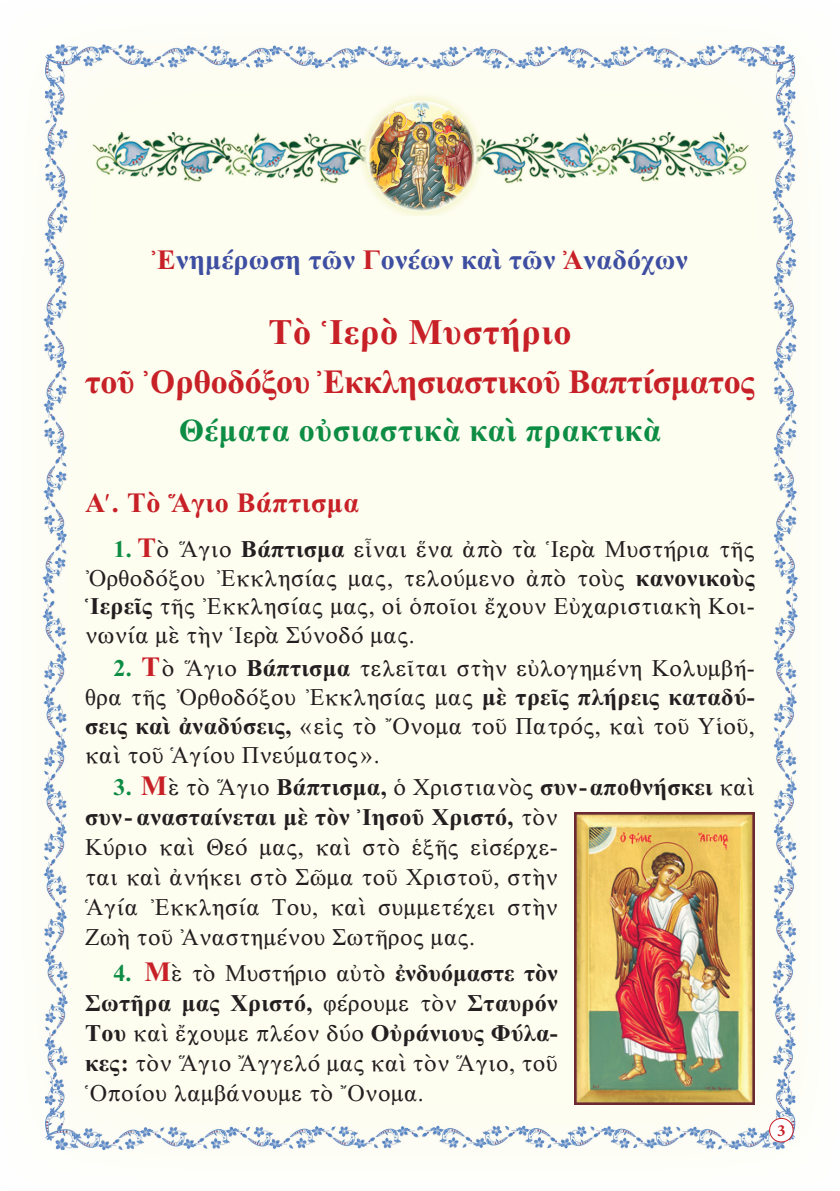
<style>
.page{position:relative;width:840px;height:1191px;background:#fff}
.page>*{position:absolute;margin:0;border:0;box-sizing:border-box;transform-origin:0 0}
.t1{font:36px "CTOS New Times Bold Test 1";letter-spacing:.02em;color:#c82027}
.t2{font:34px "CTOS New Times Bold Test 1";letter-spacing:-.01em;color:#c82027}
.t3{font:32px "CTOS New Times Bold Test 1";letter-spacing:.02em;color:#0d8c44}
.t4{font:28px "CTOS New Times Bold Test 1";letter-spacing:.01em;color:#3e4ea1}
.t5{font:28px "CTOS New Times Bold Test 1";letter-spacing:.02em;color:#c82027}
.t6{font:24px/28.8px "CTOS New Times Roman Test 1";letter-spacing:.015em;color:#231f20;text-align:justify}
.t7{font:24px/30px "CTOS New Times Bold Test 1";letter-spacing:.015em;color:#231f20}
.t8{font:700 17px "Minion Pro";color:#c82027}
.s1{color:#c82027}
.s2{font-family:"CTOS New Times Bold Test 1";color:#0d8c44}
.s3{font-family:"CTOS New Times Bold Test 1";font-size:28px;color:#c82027}
.s4{font-family:"CTOS New Times Bold Test 1"}
.s5{color:#0d8c44}
.s6{font-size:28px;color:#c82027}
.s7{font-family:"CTOS New Times Roman Test 1"}
</style>
<div class="page">
<div style="left:42px;top:44px;width:756px;height:1106px;background:#fdfdf0"></div>
<div style="left:769px;top:1118px;width:23px;height:24px;background:#fff;border-radius:50%"></div>
<div style="left:768px;top:1118px;width:25px;height:24px;border:1px solid #c82027;border-radius:50%"></div>
<img style="left:92px;top:94px;width:655px;height:121px">
<img style="left:574px;top:812px;width:180px;height:292px">
<p class="t4" style="left:152px;top:244px;width:537px"><span class="s1">Ἐ</span>νημέρωση τῶν <span class="s1">Γ</span>ονέων καὶ τῶν <span class="s1">Ἀ</span>ναδόχων</p>
<h1 class="t1" style="left:268px;top:312px;width:304px">Τὸ Ἱερὸ Μυστήριο</h1>
<h2 class="t2" style="left:85px;top:362px;width:670px">τοῦ Ὀρθοδόξου Ἐκκλησιαστικοῦ Βαπτίσματος</h2>
<h3 class="t3" style="left:179px;top:413px;width:483px">Θέματα οὐσιαστικὰ καὶ πρακτικὰ</h3>
<p class="t5" style="left:85px;top:487px;width:275px">Α΄. Τὸ Ἅγιο Βάπτισμα</p>
<p class="t6" style="left:85px;top:534px;width:671px;text-indent:28px"><span class="s2">1.</span> <span class="s3">Τ</span>ὸ Ἅγιο <span class="s4">Βάπτισμα</span> εἶναι ἕνα ἀπὸ τὰ Ἱερὰ Μυστήρια τῆς Ὀρθοδόξου Ἐκκλησίας μας, τελούμενο ἀπὸ τοὺς <span class="s4">κανονικοὺς Ἱερεῖς</span> τῆς Ἐκκλησίας μας, οἱ ὁποῖοι ἔχουν Εὐχαριστιακὴ Κοι&shy;νωνία μὲ τὴν Ἱερὰ Σύνοδό μας.</p>
<p class="t6" style="left:85px;top:653px;width:671px;text-indent:28px"><span class="s2">2.</span> <span class="s3">Τ</span>ὸ Ἅγιο <span class="s4">Βάπτισμα</span> τελεῖται στὴν εὐλογημένη Κολυμβή&shy;θρα τῆς Ὀρθοδόξου Ἐκκλησίας μας <span class="s4">μὲ τρεῖς πλήρεις καταδύ&shy;σεις καὶ ἀναδύσεις,</span> «εἰς τὸ Ὄνομα τοῦ Πατρός, καὶ τοῦ Υἱοῦ, καὶ τοῦ Ἁγίου Πνεύματος».</p>
<p class="t7" style="left:85px;top:772px;width:670px;text-indent:28px"><span class="s5">3.</span> <span class="s6">Μ</span><span class="s7">ὲ τὸ Ἅγιο</span> Βάπτισμα, <span class="s7">ὁ Χριστιανὸς</span> συν-αποθνήσκει <span class="s7">καὶ </span>συν- ανασταίνεται μὲ τὸν Ἰησοῦ Χριστό, <span class="s7">τὸν</span></p>
<p class="t6" style="left:85px;top:832px;width:474px;line-height:30px">Κύριο καὶ Θεό μας, καὶ στὸ ἑξῆς εἰσέρχε&shy;ται καὶ ἀνήκει στὸ Σῶμα τοῦ Χριστοῦ, στὴν Ἁγία Ἐκκλησία Του, καὶ συμμετέχει στὴν Ζωὴ τοῦ Ἀναστημένου Σωτῆρος μας.</p>
<p class="t6" style="left:113px;top:958px;width:445px"><span class="s2">4.</span> <span class="s3">Μ</span>ὲ τὸ Μυστήριο αὐτὸ <span class="s4">ἐνδυόμαστε τὸν</span></p>
<p class="t7" style="left:85px;top:988px;width:474px">Σωτῆρα μας Χριστό, <span class="s7">φέρουμε τὸν</span> Σταυρόν<br>Του <span class="s7">καὶ ἔχουμε πλέον δύο</span> Οὐράνιους Φύλα-</p>
<p class="t6" style="left:85px;top:1048px;width:474px;line-height:30px"><span class="s4">κες:</span> τὸν Ἅγιο Ἄγγελό μας καὶ τὸν Ἅγιο, τοῦ<br>Ὁποίου λαμβάνουμε τὸ Ὄνομα.</p>
<p class="t8" style="left:776px;top:1118px;width:10px">3</p>
</div>
